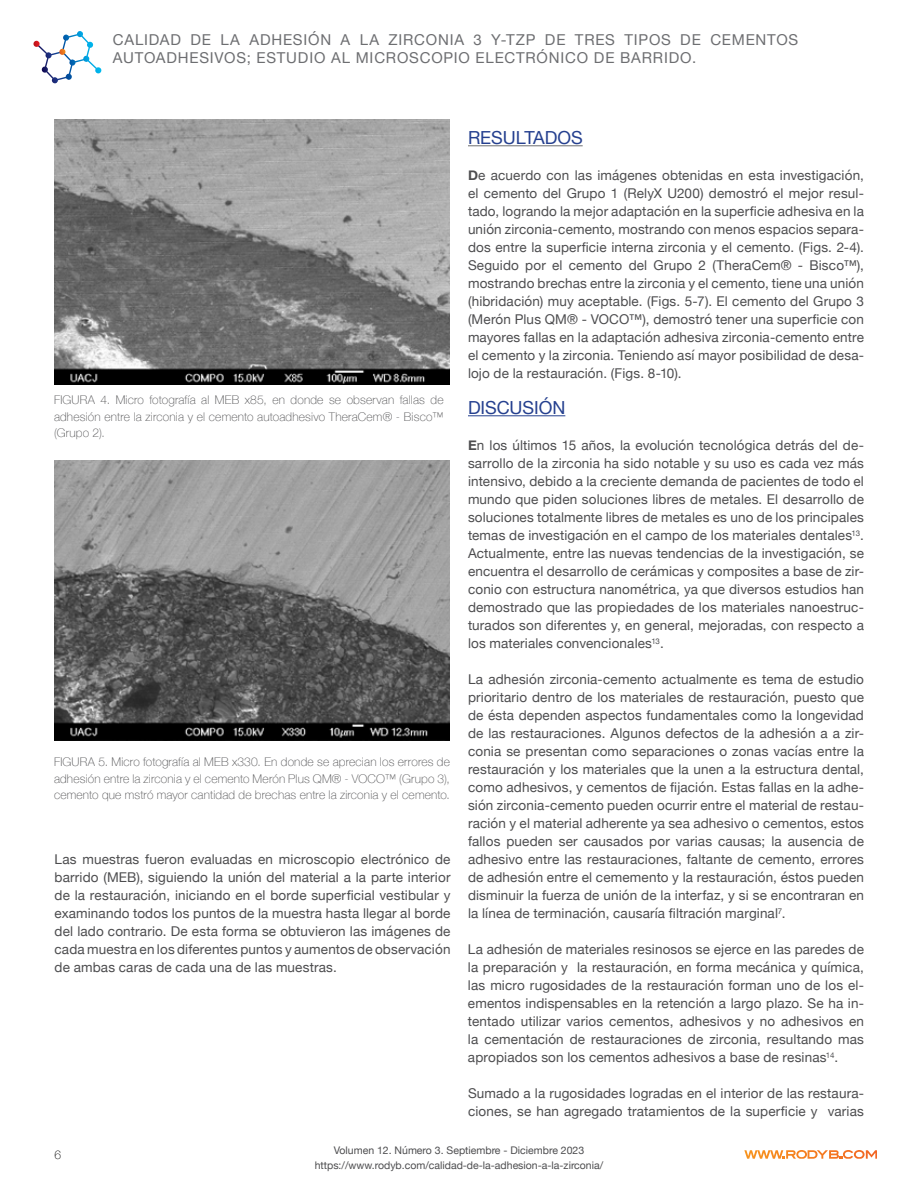
<style>
.page{position:relative;width:918px;height:1188px;background:#fff}
.page>*{position:absolute;margin:0;border:0;box-sizing:border-box;transform-origin:0 0}
.t1{font:18px "Helvetica Neue";color:#25408f}
.t2{font:15px/18px "Helvetica Neue";letter-spacing:.055em;color:#6d6e71}
.t3{font:13.5px/18px "Helvetica Neue";letter-spacing:.01em;color:#4d4d4f;text-align:justify}
.t4{font:100 12px/16.5px "Helvetica Neue";letter-spacing:.015em;color:#4d4d4f;text-align:justify}
.t5{font:100 12px "Helvetica Neue";color:#000}
.t6{font:10.5px/14.2px "Helvetica Neue";color:#4d4d4f;text-align:center}
.s1{font-weight:700}
</style>
<div class="page">
<svg style="left:33px;top:31px;width:69px;height:53px"></svg>
<svg style="left:744px;top:1150px;width:133px;height:9px"></svg>
<hr style="left:468px;top:145px;width:115px;height:1px;background:#6d6e71">
<hr style="left:468px;top:415px;width:97px;height:1px;background:#25408f">
<img style="left:54px;top:119px;width:396px;height:266px">
<img style="left:54px;top:461px;width:396px;height:280px">
<p class="t2" style="left:113px;top:32px;width:687px">CALIDAD DE LA ADHESIÓN A LA ZIRCONIA 3 Y-TZP DE TRES TIPOS DE CEMENTOS<br>AUTOADHESIVOS; ESTUDIO AL MICROSCOPIO ELECTRÓNICO DE BARRIDO.</p>
<p class="t4" style="left:54px;top:391px;width:391px">FIGURA 4. Micro fotografía al MEB x85, en donde se observan fallas de adhesión entre la zirconia y el cemento autoadhesivo TheraCem® - Bisco™ (Grupo 2).</p>
<p class="t4" style="left:54px;top:753px;width:397px">FIGURA 5. Micro fotografía al MEB x330. En donde se aprecian los errores de adhesión entre la zirconia y el cemento Merón Plus QM® - VOCO™ (Grupo 3), cemento que mstró mayor cantidad de brechas entre la zirconia y el cemento.</p>
<p class="t3" style="left:55px;top:851px;width:398px">Las muestras fueron evaluadas en microscopio electrónico de barrido (MEB), siguiendo la unión del material a la parte interior de la restauración, iniciando en el borde superficial vestibular y examinando todos los puntos de la muestra hasta llegar al borde del lado contrario. De esta forma se obtuvieron las imágenes de cada muestra en los diferentes puntos y aumentos de observación de ambas caras de cada una de las muestras.</p>
<h1 class="t1" style="left:468px;top:125px;width:116px">RESULTADOS</h1>
<p class="t3" style="left:468px;top:167px;width:398px"><span class="s1">D</span>e acuerdo con las imágenes obtenidas en esta investigación, el cemento del Grupo 1 (RelyX U200) demostró el mejor resul&shy;tado, logrando la mejor adaptación en la superficie adhesiva en la unión zirconia-cemento, mostrando con menos espacios separa&shy;dos entre la superficie interna zirconia y el cemento. (Figs. 2-4).<br>Seguido por el cemento del Grupo 2 (TheraCem® - Bisco™), mostrando brechas entre la zirconia y el cemento, tiene una unión (hibridación) muy aceptable. (Figs. 5-7). El cemento del Grupo 3 (Merón Plus QM® - VOCO™), demostró tener una superficie con mayores fallas en la adaptación adhesiva zirconia-cemento entre el cemento y la zirconia. Teniendo así mayor posibilidad de desa&shy;lojo de la restauración. (Figs. 8-10).</p>
<h1 class="t1" style="left:468px;top:395px;width:99px">DISCUSIÓN</h1>
<p class="t3" style="left:468px;top:437px;width:398px"><span class="s1">E</span>n los últimos 15 años, la evolución tecnológica detrás del de&shy;sarrollo de la zirconia ha sido notable y su uso es cada vez más intensivo, debido a la creciente demanda de pacientes de todo el mundo que piden soluciones libres de metales. El desarrollo de soluciones totalmente libres de metales es uno de los principales temas de investigación en el campo de los materiales dentales<sup>13</sup>.<br>Actualmente, entre las nuevas tendencias de la investigación, se encuentra el desarrollo de cerámicas y composites a base de zir&shy;conio con estructura nanométrica, ya que diversos estudios han demostrado que las propiedades de los materiales nanoestruc&shy;turados son diferentes y, en general, mejoradas, con respecto a los materiales convencionales<sup>13</sup>.</p>
<p class="t3" style="left:468px;top:671px;width:398px">La adhesión zirconia-cemento actualmente es tema de estudio prioritario dentro de los materiales de restauración, puesto que de ésta dependen aspectos fundamentales como la longevidad de las restauraciones. Algunos defectos de la adhesión a a zir&shy;conia se presentan como separaciones o zonas vacías entre la restauración y los materiales que la unen a la estructura dental, como adhesivos, y cementos de fijación. Estas fallas en la adhe&shy;sión zirconia-cemento pueden ocurrir entre el material de restau&shy;ración y el material adherente ya sea adhesivo o cementos, estos fallos pueden ser causados por varias causas; la ausencia de adhesivo entre las restauraciones, faltante de cemento, errores de adhesión entre el cememento y la restauración, éstos pueden disminuir la fuerza de unión de la interfaz, y si se encontraran en la línea de terminación, causaría filtración marginal<sup>7</sup>.</p>
<p class="t3" style="left:468px;top:941px;width:398px">La adhesión de materiales resinosos se ejerce en las paredes de la preparación y la restauración, en forma mecánica y química, las micro rugosidades de la restauración forman uno de los el&shy;ementos indispensables en la retención a largo plazo. Se ha in&shy;tentado utilizar varios cementos, adhesivos y no adhesivos en la cementación de restauraciones de zirconia, resultando mas apropiados son los cementos adhesivos a base de resinas<sup>14</sup>.</p>
<p class="t3" style="left:468px;top:1085px;width:397px">Sumado a la rugosidades logradas en el interior de las restaura&shy;ciones, se han agregado tratamientos de la superficie y varias</p>
<p class="t5" style="left:55px;top:1145px;width:8px">6</p>
<p class="t6" style="left:315px;top:1144px;width:290px">Volumen 12. Número 3. Septiembre - Diciembre 2023 https://www.rodyb.com/calidad-de-la-adhesion-a-la-zirconia/</p>
</div>
